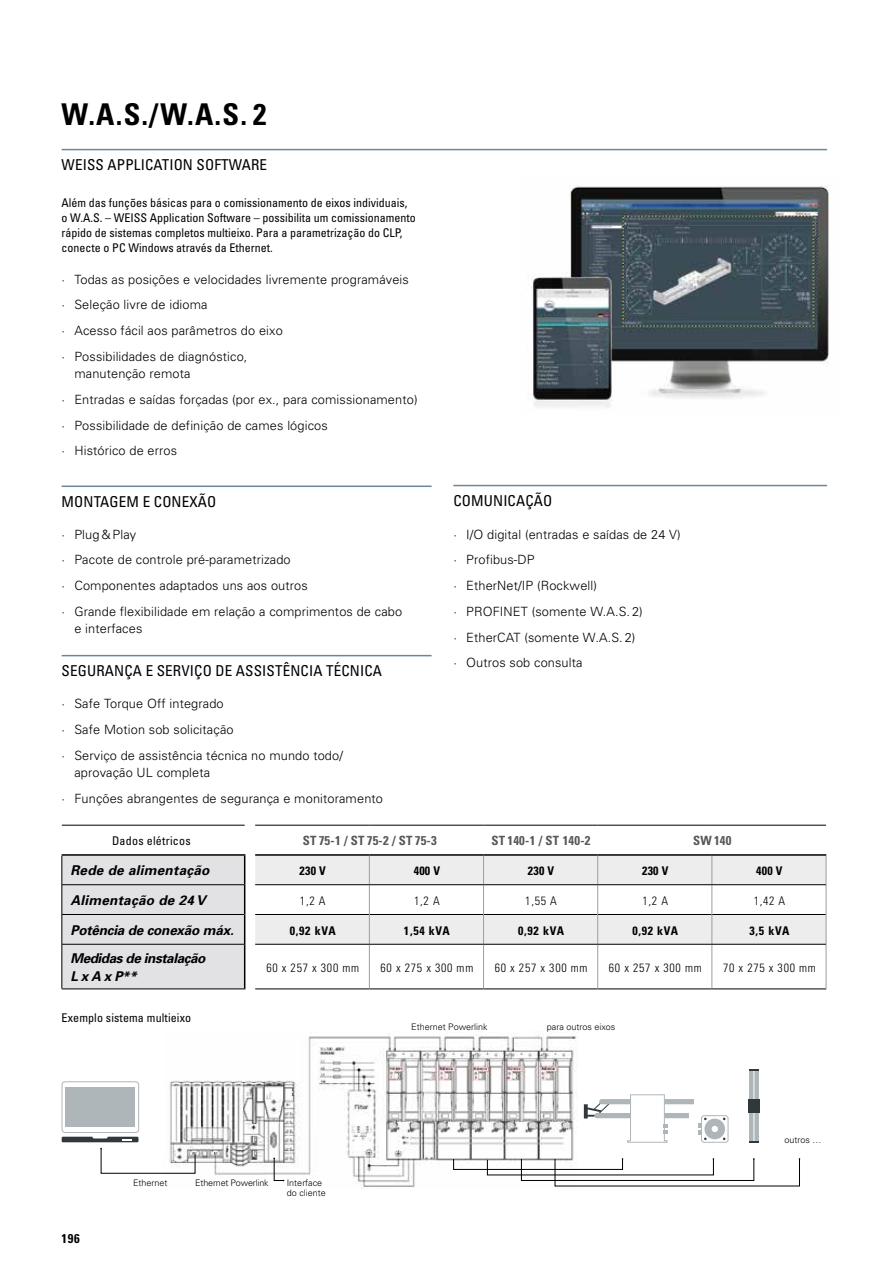
<style>
.page{position:relative;width:893px;height:1263px;background:#fff}
.page>*{position:absolute;margin:0;border:0;box-sizing:border-box;transform-origin:0 0}
.t1{font:700 condensed 30px "Univers";color:#000}
.t2{font:condensed 15px "Univers";letter-spacing:.01em;color:#000}
.t3{font:italic 700 13.5px/28.7px "Univers";letter-spacing:-.015em;color:#000}
.t4{font:italic 700 13.5px "Univers";letter-spacing:.02em;color:#000}
.t5{font:300 12.75px/25.8px "Univers";letter-spacing:.01em;color:#000}
.t6{font:700 condensed 12.75px "Univers";letter-spacing:.02em;color:#575756}
.t7{font:700 condensed 12.75px "Univers";color:#000}
.t8{font:condensed 12px/15px "Univers";color:#000}
.t9{font:300 condensed 12px "Univers";letter-spacing:.06em;color:#000}
.t10{font:700 condensed 12px "Univers";letter-spacing:.025em;color:#000}
.t11{font:condensed 12px "Univers";letter-spacing:.02em;color:#000}
.t12{font:300 9px/10.5px "Univers";color:#000}
.t13{font:300 9px "Univers";letter-spacing:-.02em;color:#000}
</style>
<div class="page">
<svg style="left:62px;top:1137px;width:76px;height:5px"></svg>
<div style="left:62px;top:1081px;width:77px;height:52px;border:1px solid #afb6ba;border-radius:3px"></div>
<div style="left:65px;top:1087px;width:70px;height:40px;background:#afb6ba"></div>
<svg style="left:584px;top:1094px;width:145px;height:49px"></svg>
<div style="left:748px;top:1099px;width:12px;height:14px;background:#30383b"></div>
<svg style="left:749px;top:1069px;width:10px;height:74px"></svg>
<img style="left:165px;top:1036px;width:413px;height:152px">
<svg style="left:487px;top:1158px;width:227px;height:17px"></svg>
<div style="left:521px;top:1159px;width:233px;height:22px;border:1px solid #000"></div>
<svg style="left:100px;top:1148px;width:95px;height:25px"></svg>
<svg style="left:273px;top:1157px;width:11px;height:24px"></svg>
<img style="left:527px;top:186px;width:302px;height:221px">
<svg style="left:255px;top:856px;width:571px;height:88px;fill:#ededed"></svg>
<hr style="left:255px;top:825px;width:114px;height:1px;background:#000">
<hr style="left:369px;top:825px;width:115px;height:1px;background:#000">
<hr style="left:484px;top:825px;width:114px;height:1px;background:#000">
<hr style="left:598px;top:825px;width:114px;height:1px;background:#000">
<hr style="left:712px;top:825px;width:114px;height:1px;background:#000">
<hr style="left:255px;top:914px;width:114px;height:1px;background:#000">
<hr style="left:370px;top:914px;width:113px;height:1px;background:#000">
<hr style="left:484px;top:914px;width:113px;height:1px;background:#000">
<hr style="left:598px;top:914px;width:114px;height:1px;background:#000">
<hr style="left:712px;top:914px;width:114px;height:1px;background:#000">
<hr style="left:255px;top:988px;width:114px;height:1px;background:#000">
<hr style="left:369px;top:988px;width:115px;height:1px;background:#000">
<hr style="left:484px;top:988px;width:114px;height:1px;background:#000">
<hr style="left:598px;top:988px;width:114px;height:1px;background:#000">
<hr style="left:712px;top:988px;width:114px;height:1px;background:#000">
<svg style="left:369px;top:856px;width:1px;height:58px"></svg>
<svg style="left:483px;top:856px;width:1px;height:58px"></svg>
<svg style="left:597px;top:856px;width:1px;height:58px"></svg>
<svg style="left:712px;top:856px;width:1px;height:58px"></svg>
<svg style="left:826px;top:856px;width:1px;height:58px"></svg>
<hr style="left:369px;top:914px;width:1px;height:30px;background:#9d9d9c">
<hr style="left:483px;top:914px;width:1px;height:30px;background:#9d9d9c">
<hr style="left:597px;top:914px;width:1px;height:30px;background:#9d9d9c">
<hr style="left:712px;top:914px;width:1px;height:30px;background:#9d9d9c">
<hr style="left:826px;top:914px;width:1px;height:30px;background:#9d9d9c">
<hr style="left:369px;top:945px;width:1px;height:43px;background:#9d9d9c">
<hr style="left:483px;top:945px;width:1px;height:43px;background:#9d9d9c">
<hr style="left:597px;top:945px;width:1px;height:43px;background:#9d9d9c">
<hr style="left:712px;top:945px;width:1px;height:43px;background:#9d9d9c">
<hr style="left:826px;top:944px;width:1px;height:44px;background:#9d9d9c">
<hr style="left:255px;top:854px;width:114px;height:2px;background:#000">
<hr style="left:369px;top:854px;width:115px;height:2px;background:#000">
<hr style="left:484px;top:854px;width:114px;height:2px;background:#000">
<hr style="left:598px;top:854px;width:114px;height:2px;background:#000">
<hr style="left:712px;top:854px;width:114px;height:2px;background:#000">
<hr style="left:255px;top:884px;width:114px;height:1px;background:#000">
<hr style="left:369px;top:884px;width:115px;height:1px;background:#000">
<hr style="left:484px;top:884px;width:114px;height:1px;background:#000">
<hr style="left:598px;top:884px;width:114px;height:1px;background:#000">
<hr style="left:712px;top:884px;width:114px;height:1px;background:#000">
<hr style="left:255px;top:944px;width:114px;height:1px;background:#000">
<hr style="left:369px;top:944px;width:115px;height:1px;background:#000">
<hr style="left:484px;top:944px;width:114px;height:1px;background:#000">
<hr style="left:598px;top:944px;width:114px;height:1px;background:#000">
<hr style="left:712px;top:944px;width:114px;height:1px;background:#000">
<hr style="left:62px;top:149px;width:765px;height:1px;background:#6c879c">
<hr style="left:62px;top:485px;width:370px;height:2px;background:#6c879c">
<hr style="left:62px;top:655px;width:370px;height:1px;background:#6c879c">
<hr style="left:453px;top:485px;width:374px;height:1px;background:#6c879c">
<hr style="left:62px;top:825px;width:183px;height:1px;background:#000">
<hr style="left:62px;top:854px;width:183px;height:2px;background:#000">
<div style="left:62px;top:855px;width:183px;height:133px;background:#e2e2e5"></div>
<hr style="left:62px;top:914px;width:1px;height:30px;background:#000">
<hr style="left:62px;top:944px;width:1px;height:44px;background:#000">
<hr style="left:62px;top:884px;width:182px;height:1px;background:#000">
<hr style="left:62px;top:914px;width:182px;height:1px;background:#000">
<hr style="left:62px;top:944px;width:182px;height:1px;background:#000">
<hr style="left:62px;top:988px;width:183px;height:1px;background:#000">
<h1 class="t1" style="left:62px;top:96px;width:206px">W.A.S./W.A.S. 2</h1>
<p class="t2" style="left:62px;top:155px;width:207px">WEISS APPLICATION SOFTWARE</p>
<p class="t8" style="left:62px;top:195px;width:356px">Além das funções básicas para o comissionamento de eixos individuais, o W.A.S. – WEISS Application Software – possibilita um comissionamento rápido de sistemas completos multieixo. Para a parametrização do CLP, conecte o PC Windows através da Ethernet.</p>
<p class="t5" style="left:62px;top:266px;width:349px">· Todas as posições e velocidades livremente programáveis · Seleção livre de idioma<br>· Acesso fácil aos parâmetros do eixo<br>· Possibilidades de diagnóstico,</p>
<p class="t5" style="left:62px;top:360px;width:357px;text-indent:13px">manutenção remota<br>· Entradas e saídas forçadas (por ex., para comissionamento) · Possibilidade de definição de cames lógicos<br>· Histórico de erros</p>
<p class="t2" style="left:62px;top:492px;width:156px">MONTAGEM E CONEXÃO</p>
<p class="t5" style="left:62px;top:521px;width:342px">· Plug &amp; Play<br>· Pacote de controle pré-parametrizado<br>· Componentes adaptados uns aos outros<br>· Grande flexibilidade em relação a comprimentos de cabo</p>
<p class="t5" style="left:74px;top:615px;width:69px">e interfaces</p>
<p class="t2" style="left:62px;top:661px;width:322px">SEGURANÇA E SERVIÇO DE ASSISTÊNCIA TÉCNICA</p>
<p class="t5" style="left:62px;top:690px;width:283px">· Safe Torque Off integrado<br>· Safe Motion sob solicitação<br>· Serviço de assistência técnica no mundo todo/</p>
<p class="t5" style="left:62px;top:759px;width:323px;text-indent:13px">aprovação UL completa<br>· Funções abrangentes de segurança e monitoramento</p>
<p class="t2" style="left:453px;top:491px;width:101px">COMUNICAÇÃO</p>
<p class="t5" style="left:453px;top:521px;width:229px">· I/O digital (entradas e saídas de 24 V) · Profibus-DP<br>· EtherNet/IP (Rockwell)<br>· PROFINET (somente W.A.S. 2)<br>· EtherCAT (somente W.A.S. 2)<br>· Outros sob consulta</p>
<p class="t11" style="left:112px;top:833px;width:80px">Dados elétricos</p>
<p class="t4" style="left:70px;top:862px;width:141px">Rede de alimentação</p>
<p class="t4" style="left:70px;top:892px;width:137px">Alimentação de 24 V</p>
<p class="t3" style="left:70px;top:915px;width:165px">Potência de conexão máx.<br>Medidas de instalação</p>
<p class="t3" style="left:70px;top:961px;width:68px">L x A x P**</p>
<p class="t8" style="left:62px;top:1010px;width:131px">Exemplo sistema multieixo</p>
<p class="t6" style="left:303px;top:832px;width:135px">ST 75-1 / ST 75-2 / ST 75-3</p>
<p class="t6" style="left:492px;top:832px;width:100px">ST 140-1 / ST 140-2</p>
<p class="t6" style="left:693px;top:832px;width:40px">SW 140</p>
<p class="t10" style="left:300px;top:863px;width:28px">230 V</p>
<p class="t10" style="left:414px;top:863px;width:28px">400 V</p>
<p class="t10" style="left:528px;top:863px;width:28px">230 V</p>
<p class="t10" style="left:642px;top:863px;width:28px">230 V</p>
<p class="t10" style="left:756px;top:863px;width:28px">400 V</p>
<p class="t9" style="left:300px;top:893px;width:27px">1,2 A</p>
<p class="t9" style="left:414px;top:893px;width:27px">1,2 A</p>
<p class="t9" style="left:525px;top:893px;width:33px">1,55 A</p>
<p class="t9" style="left:642px;top:893px;width:27px">1,2 A</p>
<p class="t9" style="left:754px;top:893px;width:33px">1,42 A</p>
<p class="t10" style="left:290px;top:923px;width:47px">0,92 kVA</p>
<p class="t10" style="left:404px;top:923px;width:47px">1,54 kVA</p>
<p class="t10" style="left:518px;top:923px;width:47px">0,92 kVA</p>
<p class="t10" style="left:632px;top:923px;width:47px">0,92 kVA</p>
<p class="t10" style="left:749px;top:923px;width:41px">3,5 kVA</p>
<p class="t9" style="left:266px;top:960px;width:94px">60 x 257 x 300 mm</p>
<p class="t9" style="left:381px;top:960px;width:94px">60 x 275 x 300 mm</p>
<p class="t9" style="left:495px;top:960px;width:94px">60 x 257 x 300 mm</p>
<p class="t9" style="left:609px;top:960px;width:94px">60 x 257 x 300 mm</p>
<p class="t9" style="left:723px;top:960px;width:94px">70 x 275 x 300 mm</p>
<p class="t12" style="left:411px;top:1021px;width:78px">Ethernet Powerlink</p>
<p class="t12" style="left:547px;top:1021px;width:70px">para outros eixos</p>
<p class="t12" style="left:784px;top:1134px;width:39px">outros …</p>
<p class="t7" style="left:62px;top:1231px;width:20px">196</p>
<p class="t12" style="left:133px;top:1177px;width:36px">Ethernet</p>
<p class="t13" style="left:195px;top:1177px;width:75px">Ethernet Powerlink</p>
<p class="t12" style="left:287px;top:1177px;width:41px">Interface do cliente</p>
</div>
